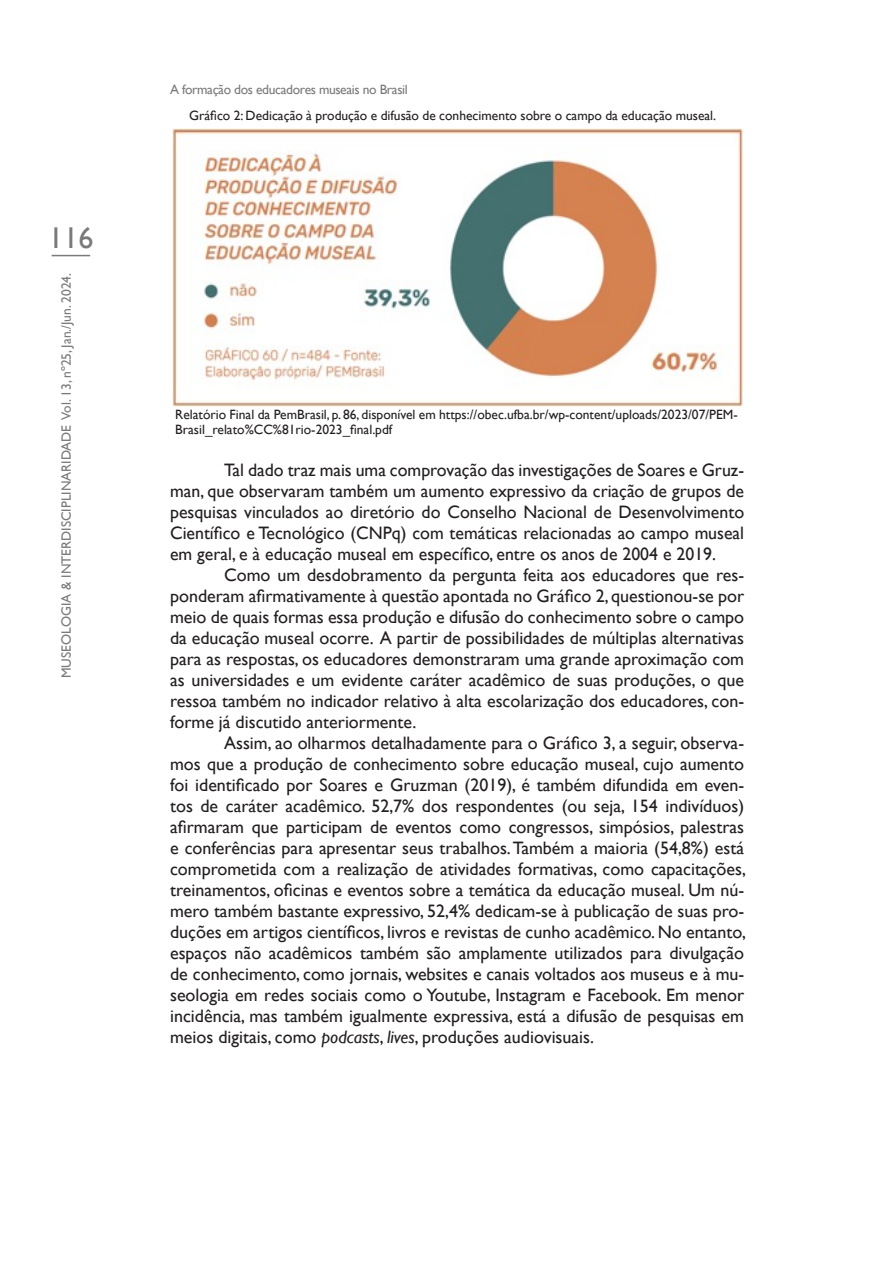
<style>
.page{position:relative;width:893px;height:1263px;background:#fff}
.page>*{position:absolute;margin:0;border:0;box-sizing:border-box;transform-origin:0 0}
.t1{font:30px "Gill Sans";color:#797a79}
.t2{font:18px/21px "Gill Sans";color:#231f20;text-align:justify}
.Museologia_Pamela{font:13.5px/15px "Gill Sans";color:#231f20}
.t3{font:13.5px "Gill Sans";color:#797a79}
.t4{font:13.5px "Gill Sans";letter-spacing:-.025em;color:#797a79}
.s1{font-style:italic}
</style>
<div class="page">
<hr style="left:52px;top:255px;width:38px;height:1px;background:#797a79">
<img style="left:172px;top:128px;width:572px;height:279px">
<h1 class="t1" style="left:48px;top:221px;width:46px">116</h1>
<p class="t3" style="left:59px;top:678px;width:406px;rotate:-90deg">MUSEOLOGIA &amp; INTERDISCIPLINARIDADE Vol. 13, nº25, Jan./Jun. 2024.</p>
<p class="t4" style="left:170px;top:81px;width:239px">A formação dos educadores museais no Brasil</p>
<p class="Museologia_Pamela" style="left:189px;top:108px;width:528px">Gráfico 2: Dedicação à produção e difusão de conhecimento sobre o campo da educação museal.</p>
<p class="Museologia_Pamela" style="left:175px;top:407px;width:564px">Relatório Final da PemBrasil, p. 86, disponível em https://obec.ufba.br/wp-content/uploads/2023/07/PEM-<br>Brasil_relato%CC%81rio-2023_final.pdf</p>
<p class="t2" style="left:170px;top:460px;width:576px;text-indent:54px">Tal dado traz mais uma comprovação das investigações de Soares e Gruz&shy;man, que observaram também um aumento expressivo da criação de grupos de pesquisas vinculados ao diretório do Conselho Nacional de Desenvolvimento Científico e Tecnológico (CNPq) com temáticas relacionadas ao campo museal em geral, e à educação museal em específico, entre os anos de 2004 e 2019.</p>
<p class="t2" style="left:170px;top:565px;width:576px;text-indent:54px">Como um desdobramento da pergunta feita aos educadores que res&shy;ponderam afirmativamente à questão apontada no Gráfico 2, questionou-se por meio de quais formas essa produção e difusão do conhecimento sobre o campo da educação museal ocorre. A partir de possibilidades de múltiplas alternativas para as respostas, os educadores demonstraram uma grande aproximação com as universidades e um evidente caráter acadêmico de suas produções, o que ressoa também no indicador relativo à alta escolarização dos educadores, con&shy;forme já discutido anteriormente.</p>
<p class="t2" style="left:170px;top:733px;width:577px;text-indent:54px">Assim, ao olharmos detalhadamente para o Gráfico 3, a seguir, observa&shy;mos que a produção de conhecimento sobre educação museal, cujo aumento foi identificado por Soares e Gruzman (2019), é também difundida em even&shy;tos de caráter acadêmico. 52,7% dos respondentes (ou seja, 154 indivíduos) afirmaram que participam de eventos como congressos, simpósios, palestras e conferências para apresentar seus trabalhos.Também a maioria (54,8%) está comprometida com a realização de atividades formativas, como capacitações, treinamentos, oficinas e eventos sobre a temática da educação museal. Um nú&shy;mero também bastante expressivo, 52,4% dedicam-se à publicação de suas pro&shy;duções em artigos científicos, livros e revistas de cunho acadêmico.No entanto, espaços não acadêmicos também são amplamente utilizados para divulgação de conhecimento, como jornais, websites e canais voltados aos museus e à mu&shy;seologia em redes sociais como o Youtube, Instagram e Facebook. Em menor incidência, mas também igualmente expressiva, está a difusão de pesquisas em meios digitais, como <span class="s1">podcasts</span>, <span class="s1">lives</span>, produções audiovisuais.</p>
</div>
